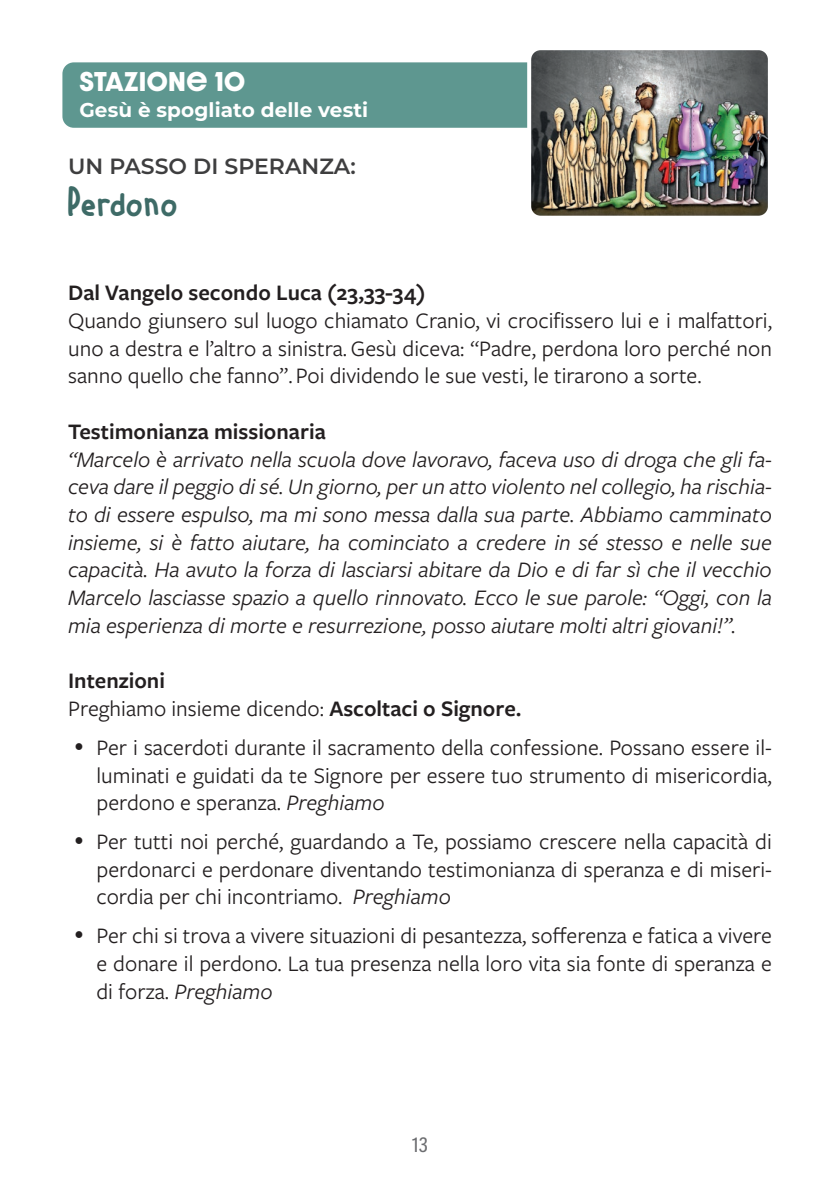
<style>
.page{position:relative;width:840px;height:1191px;background:#fff}
.page>*{position:absolute;margin:0;border:0;box-sizing:border-box;transform-origin:0 0}
.t1{font:38px "Lets Play";letter-spacing:-.01em;color:#3e6b67}
.t2{font:23px/27.6px "Freight Sans Pro";color:#231f20;text-align:justify}
.t3{font:italic 23px/27.6px "Freight Sans Pro";color:#231f20;text-align:justify}
.t4{font:600 23px/27.6px "Freight Sans Pro";color:#231f20}
.t5{font:700 23px "Dazzle Unicase";letter-spacing:.02em;color:#fff}
.t6{font:600 22px "Montserrat";color:#3e3e3f}
.t7{font:700 20px "Montserrat";letter-spacing:.005em;color:#fff}
.t8{font:20px "Adelle Sans Cnd";color:#6c6d70}
.s1{font-weight:400}
.s2{font-style:italic}
</style>
<div class="page">
<div style="left:62px;top:62px;width:698px;height:66px;background:#5e9790;border-radius:11px"></div>
<img style="left:532px;top:51px;width:234px;height:164px">
<div style="left:527px;top:46px;width:244px;height:174px;border:4px solid #fff;border-radius:11px"></div>
<p class="t5" style="left:79px;top:64px;width:167px">STAZIONE 10</p>
<p class="t7" style="left:79px;top:96px;width:290px">Gesù è spogliato delle vesti</p>
<p class="t6" style="left:68px;top:151px;width:289px">UN PASSO DI SPERANZA:</p>
<h1 class="t1" style="left:68px;top:176px;width:113px">Perdono</h1>
<p class="t4" style="left:68px;top:278px;width:358px">Dal Vangelo secondo Luca (23,33-34)</p>
<p class="t2" style="left:68px;top:306px;width:705px">Quando giunsero sul luogo chiamato Cranio, vi crocifissero lui e i malfattori, uno a destra e l’altro a sinistra. Gesù diceva: “Padre, perdona loro perché non sanno quello che fanno”. Poi dividendo le sue vesti, le tirarono a sorte.</p>
<p class="t4" style="left:68px;top:417px;width:259px">Testimonianza missionaria</p>
<p class="t3" style="left:68px;top:445px;width:705px">“Marcelo è arrivato nella scuola dove lavoravo, faceva uso di droga che gli fa&shy;ceva dare il peggio di sé. Un giorno, per un atto violento nel collegio, ha rischia&shy;to di essere espulso, ma mi sono messa dalla sua parte. Abbiamo camminato insieme, si è fatto aiutare, ha cominciato a credere in sé stesso e nelle sue capacità. Ha avuto la forza di lasciarsi abitare da Dio e di far sì che il vecchio Marcelo lasciasse spazio a quello rinnovato. Ecco le sue parole: “Oggi, con la mia esperienza di morte e resurrezione, posso aiutare molti altri giovani!”.</p>
<p class="t4" style="left:68px;top:666px;width:454px">Intenzioni<br><span class="s1">Preghiamo insieme dicendo:</span> Ascoltaci o Signore.</p>
<p class="t2" style="left:96px;top:733px;width:676px">Per i sacerdoti durante il sacramento della confessione. Possano essere il&shy;luminati e guidati da te Signore per essere tuo strumento di misericordia, perdono e speranza. <span class="s2">Preghiamo</span></p>
<p class="t2" style="left:96px;top:827px;width:676px">Per tutti noi perché, guardando a Te, possiamo crescere nella capacità di perdonarci e perdonare diventando testimonianza di speranza e di miseri&shy;cordia per chi incontriamo. <span class="s2">Preghiamo</span></p>
<p class="t2" style="left:96px;top:921px;width:676px">Per chi si trova a vivere situazioni di pesantezza, sofferenza e fatica a vivere e donare il perdono. La tua presenza nella loro vita sia fonte di speranza e di forza. <span class="s2">Preghiamo</span></p>
<p class="t8" style="left:411px;top:1133px;width:18px">13</p>
</div>
